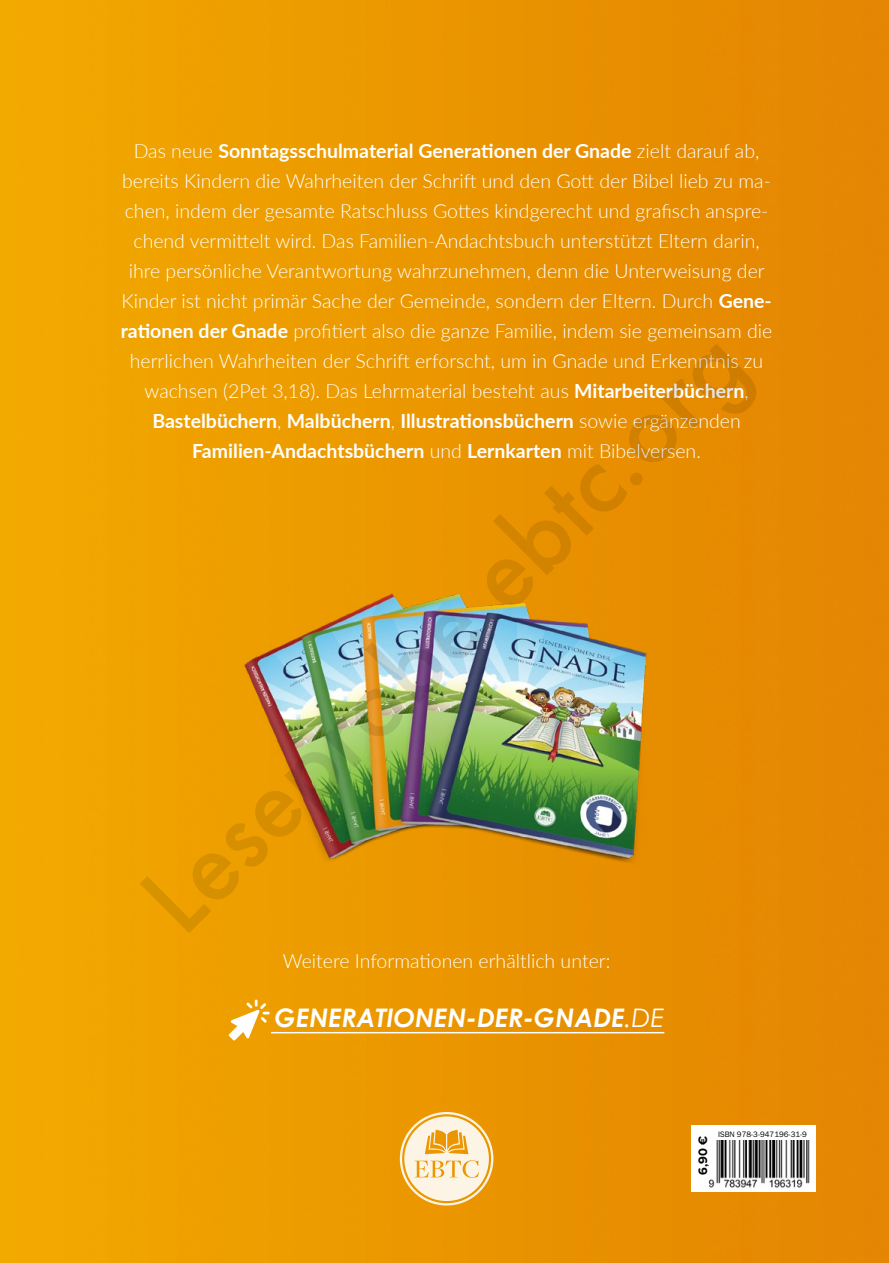
<style>
.page{position:relative;width:889px;height:1263px;background:#fff}
.page>*{position:absolute;margin:0;border:0;box-sizing:border-box;transform-origin:0 0}
.t1{font:500 105px "Futura PT";color:rgb(0 0 0/.1)}
.t2{font:italic 700 25.65px "Century Gothic";color:#fff}
.Text-Absatz{font:300 19.5px/30px "Lato";color:#fff;text-align:center}
.t3{font:700 12.75px "Proxima Nova";color:#000}
.t4{font:8.1px "Franklin Gothic URW Boo";color:#000}
.s1{font-weight:700}
.s2{font-weight:400}
</style>
<div class="page">
<img style="left:0;top:0;width:889px;height:1263px">
<div style="left:400px;top:1112px;width:93px;height:93px;border:2px solid #fff;border-radius:50%"></div>
<svg style="left:404px;top:1116px;width:85px;height:85px"></svg>
<img style="left:234px;top:580px;width:424px;height:299px">
<hr style="left:271px;top:1032px;width:393px;height:1px;background:#fff">
<svg style="left:229px;top:999px;width:41px;height:41px"></svg>
<div style="left:691px;top:1125px;width:124px;height:67px;background:#fff"></div>
<img style="left:708px;top:1141px;width:102px;height:47px">
<p class="Text-Absatz" style="left:121px;top:135px;width:653px">Das neue <span class="s1">Sonntagsschulmaterial Generationen der Gnade</span> zielt darauf ab, bereits Kindern die Wahrheiten der Schrift und den Gott der Bibel lieb zu ma&shy;chen, indem der gesamte Ratschluss Gottes kindgerecht und grafisch anspre&shy;chend vermittelt wird. Das Familien-Andachtsbuch unterstützt Eltern darin, ihre persönliche Verantwortung wahrzunehmen, denn die Unterweisung der Kinder ist nicht primär Sache der Gemeinde, sondern der Eltern. Durch <span class="s1">Gene&shy;rationen der Gnade</span> profitiert also die ganze Familie, indem sie gemeinsam die herrlichen Wahrheiten der Schrift erforscht, um in Gnade und Erkenntnis zu wachsen (2Pet 3,18). Das Lehrmaterial besteht aus <span class="s1">Mitarbeiterbüchern</span>, <span class="s1">Bastelbüchern</span>, <span class="s1">Malbüchern</span>, <span class="s1">Illustrationsbüchern</span> sowie ergänzenden <span class="s1">Familien-Andachtsbüchern</span> und <span class="s1">Lernkarten</span> mit Bibelversen.</p>
<h1 class="t1" style="left:114px;top:870px;width:806px;rotate:-45deg">Leseprobe ebtc.org</h1>
<p class="Text-Absatz" style="left:283px;top:945px;width:329px">Weitere Informationen erhältlich unter:</p>
<p class="t2" style="left:275px;top:998px;width:391px">GENERATIONEN-DER-GNADE<span class="s2">.DE</span></p>
<p class="t3" style="left:693px;top:1175px;width:40px;rotate:-90deg">6,90 €</p>
<p class="t4" style="left:718px;top:1130px;width:90px">ISBN 978-3-947196-31-9</p>
</div>
